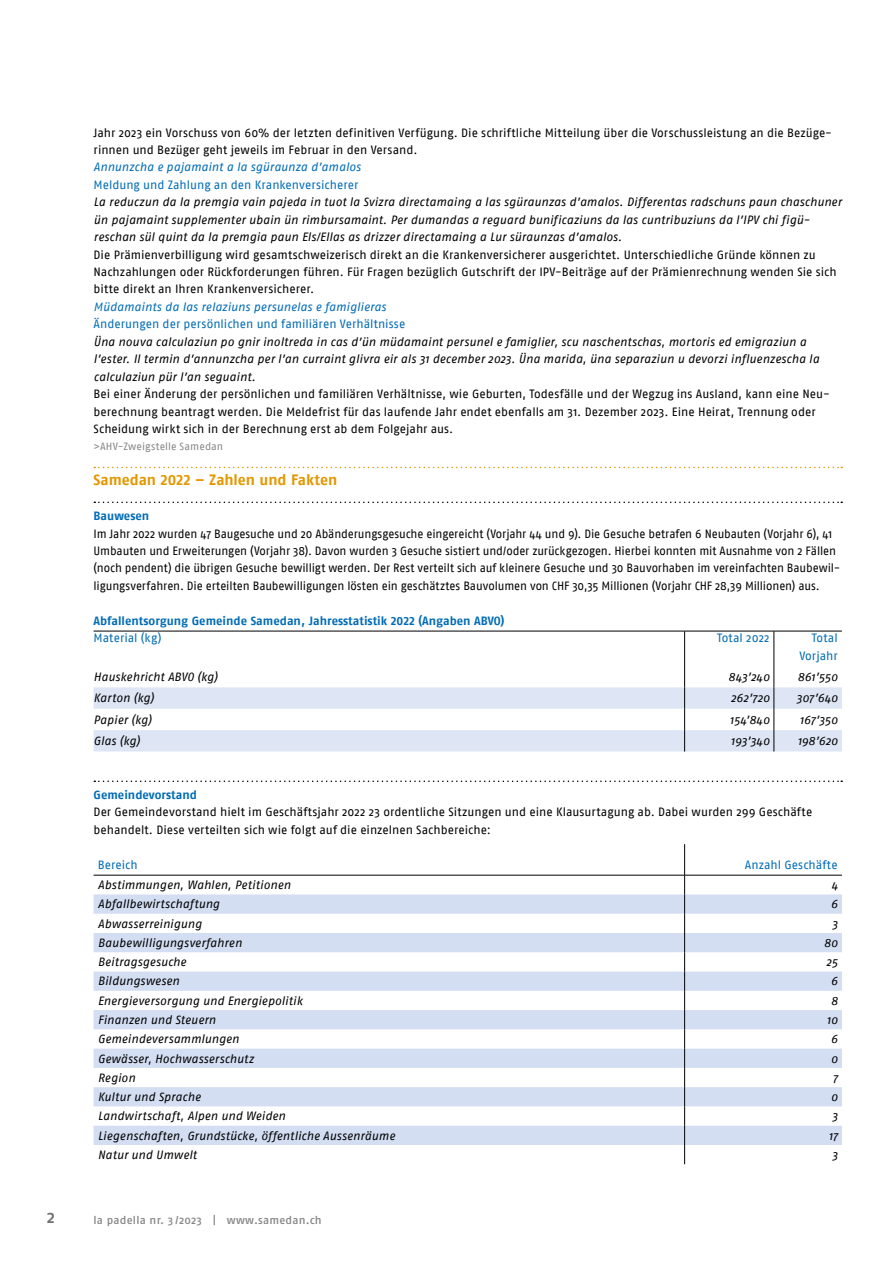
<style>
.page{position:relative;width:893px;height:1263px;background:#fff}
.page>*{position:absolute;margin:0;border:0;box-sizing:border-box;transform-origin:0 0}
.t1{font:500 18px "Fago No";color:#706f6f}
.t2{font:700 15px "Fago No Lf";letter-spacing:-.005em;color:#e39700}
.t3{font:italic 12px/17.4px "Fago No";letter-spacing:.005em;color:#000}
.t4{font:12px/17.4px "Fago No";color:#000}
.t5{font:12px/17.4px "Fago No";color:#000;scale:.96 1}
.t6{font:12px/17.4px "Fago No";color:#006cb6;text-align:right}
.t7{font:700 12px "Fago No Lf";color:#006cb6}
.t8{font:italic 12px "Fago No";letter-spacing:.005em;color:#006cb6}
.t9{font:500 11.25px "Fago No";letter-spacing:.02em;color:#878787}
.t10{font:10.5px "Fago No";letter-spacing:.01em;color:#878787}
</style>
<div class="page">
<svg style="left:94px;top:467px;width:748px;height:1px"></svg>
<svg style="left:94px;top:502px;width:748px;height:1px"></svg>
<svg style="left:94px;top:780px;width:748px;height:2px"></svg>
<svg style="left:94px;top:687px;width:748px;height:64px;fill:#dee6f6"></svg>
<hr style="left:94px;top:631px;width:591px;height:1px;background:#000">
<hr style="left:685px;top:631px;width:89px;height:1px;background:#000">
<hr style="left:774px;top:631px;width:68px;height:1px;background:#000">
<hr style="left:684px;top:631px;width:1px;height:35px;background:#000">
<hr style="left:774px;top:631px;width:1px;height:35px;background:#000">
<svg style="left:684px;top:666px;width:1px;height:85px"></svg>
<svg style="left:774px;top:666px;width:1px;height:85px"></svg>
<svg style="left:94px;top:894px;width:748px;height:251px;fill:#d3def3"></svg>
<hr style="left:684px;top:844px;width:1px;height:31px;background:#000">
<svg style="left:684px;top:876px;width:1px;height:288px"></svg>
<hr style="left:94px;top:875px;width:591px;height:1px;background:#000">
<hr style="left:685px;top:875px;width:157px;height:1px;background:#000">
<p class="t4" style="left:94px;top:123px;width:740px">Jahr 2023 ein Vorschuss von 60% der letzten definitiven Verfügung. Die schriftliche Mitteilung über die Vorschussleistung an die Bezüge&shy;rinnen und Bezüger geht jeweils im Februar in den Versand.</p>
<p class="t8" style="left:94px;top:160px;width:269px">Annunzcha e pajamaint a la sgüraunza d’amalos</p>
<p class="t6" style="left:94px;top:176px;width:266px">Meldung und Zahlung an den Krankenversicherer</p>
<p class="t3" style="left:94px;top:193px;width:750px">La reduczun da la premgia vain pajeda in tuot la Svizra directamaing a las sgüraunzas d’amalos. Differentas radschuns paun chaschuner ün pajamaint supplementer ubain ün rimbursamaint. Per dumandas a reguard bunificaziuns da las cuntribuziuns da l’IPV chi figü&shy;reschan sül quint da la premgia paun Els/Ellas as drizzer directamaing a Lur süraunzas d’amalos.</p>
<p class="t4" style="left:94px;top:246px;width:745px">Die Prämienverbilligung wird gesamtschweizerisch direkt an die Krankenversicherer ausgerichtet. Unterschiedliche Gründe können zu<br>Nachzahlungen oder Rückforderungen führen. Für Fragen bezüglich Gutschrift der IPV-Beiträge auf der Prämienrechnung wenden Sie sich bitte direkt an Ihren Krankenversicherer.</p>
<p class="t8" style="left:94px;top:300px;width:294px">Müdamaints da las relaziuns persunelas e famiglieras</p>
<p class="t6" style="left:94px;top:315px;width:313px">Änderungen der persönlichen und familiären Verhältnisse</p>
<p class="t3" style="left:94px;top:333px;width:727px">Üna nouva calculaziun po gnir inoltreda in cas d’ün müdamaint persunel e famiglier, scu naschentschas, mortoris ed emigraziun a l’ester. Il termin d’annunzcha per l’an curraint glivra eir als 31 december 2023. Üna marida, üna separaziun u devorzi influenzescha la calculaziun pür l’an seguaint.</p>
<p class="t4" style="left:94px;top:385px;width:738px">Bei einer Änderung der persönlichen und familiären Verhältnisse, wie Geburten, Todesfälle und der Wegzug ins Ausland, kann eine Neu&shy;berechnung beantragt werden. Die Meldefrist für das laufende Jahr endet ebenfalls am 31. Dezember 2023. Eine Heirat, Trennung oder<br>Scheidung wirkt sich in der Berechnung erst ab dem Folgejahr aus.</p>
<p class="t10" style="left:94px;top:441px;width:131px">&gt;AHV-Zweigstelle Samedan</p>
<p class="t2" style="left:94px;top:471px;width:245px">Samedan 2022 – Zahlen und Fakten</p>
<p class="t7" style="left:94px;top:509px;width:57px">Bauwesen</p>
<p class="t5" style="left:94px;top:524px;width:779px">Im Jahr 2022 wurden 47 Baugesuche und 20 Abänderungsgesuche eingereicht (Vorjahr 44 und 9). Die Gesuche betrafen 6 Neubauten (Vorjahr 6), 41<br>Umbauten und Erweiterungen (Vorjahr 38). Davon wurden 3 Gesuche sistiert und/oder zurückgezogen. Hierbei konnten mit Ausnahme von 2 Fällen (noch pendent) die übrigen Gesuche bewilligt werden. Der Rest verteilt sich auf kleinere Gesuche und 30 Bauvorhaben im vereinfachten Baubewil&shy;ligungsverfahren. Die erteilten Baubewilligungen lösten ein geschätztes Bauvolumen von CHF 30,35 Millionen (Vorjahr CHF 28,39 Millionen) aus.</p>
<p class="t7" style="left:94px;top:613px;width:412px">Abfallentsorgung Gemeinde Samedan, Jahresstatistik 2022 (Angaben ABVO)</p>
<p class="t6" style="left:94px;top:629px;width:70px">Material (kg)</p>
<p class="t6" style="left:717px;top:629px;width:54px">Total 2022</p>
<p class="t6" style="left:799px;top:629px;width:40px">Total<br>Vorjahr</p>
<p class="t3" style="left:94px;top:668px;width:125px">Hauskehricht ABVO (kg)</p>
<p class="t3" style="left:728px;top:668px;width:43px">843’240</p>
<p class="t3" style="left:798px;top:668px;width:42px">861’550</p>
<p class="t3" style="left:94px;top:689px;width:62px">Karton (kg)</p>
<p class="t3" style="left:731px;top:689px;width:40px">262’720</p>
<p class="t3" style="left:796px;top:689px;width:43px">307’640</p>
<p class="t3" style="left:94px;top:711px;width:59px">Papier (kg)</p>
<p class="t3" style="left:730px;top:711px;width:41px">154’840</p>
<p class="t3" style="left:800px;top:711px;width:39px">167’350</p>
<p class="t3" style="left:94px;top:732px;width:48px">Glas (kg)</p>
<p class="t3" style="left:731px;top:732px;width:40px">193’340</p>
<p class="t3" style="left:798px;top:732px;width:42px">198’620</p>
<p class="t7" style="left:94px;top:788px;width:105px">Gemeindevorstand</p>
<p class="t4" style="left:94px;top:803px;width:720px">Der Gemeindevorstand hielt im Geschäftsjahr 2022 23 ordentliche Sitzungen und eine Klausurtagung ab. Dabei wurden 299 Geschäfte behandelt. Diese verteilten sich wie folgt auf die einzelnen Sachbereiche:</p>
<p class="t6" style="left:98px;top:856px;width:41px">Bereich</p>
<p class="t6" style="left:745px;top:856px;width:94px">Anzahl Geschäfte</p>
<p class="t3" style="left:98px;top:876px;width:194px">Abstimmungen, Wahlen, Petitionen</p>
<p class="t3" style="left:831px;top:876px;width:8px">4</p>
<p class="t3" style="left:98px;top:895px;width:123px">Abfallbewirtschaftung</p>
<p class="t3" style="left:831px;top:895px;width:8px">6</p>
<p class="t3" style="left:98px;top:915px;width:106px">Abwasserreinigung</p>
<p class="t3" style="left:832px;top:915px;width:7px">3</p>
<p class="t3" style="left:98px;top:934px;width:146px">Baubewilligungsverfahren</p>
<p class="t3" style="left:824px;top:934px;width:15px">80</p>
<p class="t3" style="left:98px;top:953px;width:90px">Beitragsgesuche</p>
<p class="t3" style="left:826px;top:953px;width:13px">25</p>
<p class="t3" style="left:98px;top:972px;width:83px">Bildungswesen</p>
<p class="t3" style="left:831px;top:972px;width:8px">6</p>
<p class="t3" style="left:98px;top:992px;width:206px">Energieversorgung und Energiepolitik</p>
<p class="t3" style="left:831px;top:992px;width:9px">8</p>
<p class="t3" style="left:98px;top:1011px;width:120px">Finanzen und Steuern</p>
<p class="t3" style="left:827px;top:1011px;width:12px">10</p>
<p class="t3" style="left:98px;top:1030px;width:143px">Gemeindeversammlungen</p>
<p class="t3" style="left:831px;top:1030px;width:8px">6</p>
<p class="t3" style="left:98px;top:1049px;width:158px">Gewässer, Hochwasserschutz</p>
<p class="t3" style="left:831px;top:1049px;width:8px">0</p>
<p class="t3" style="left:98px;top:1069px;width:39px">Region</p>
<p class="t3" style="left:833px;top:1069px;width:6px">7</p>
<p class="t3" style="left:98px;top:1088px;width:104px">Kultur und Sprache</p>
<p class="t3" style="left:831px;top:1088px;width:8px">0</p>
<p class="t3" style="left:98px;top:1107px;width:189px">Landwirtschaft, Alpen und Weiden</p>
<p class="t3" style="left:832px;top:1107px;width:7px">3</p>
<p class="t3" style="left:98px;top:1127px;width:299px">Liegenschaften, Grundstücke, öffentliche Aussenräume</p>
<p class="t3" style="left:829px;top:1127px;width:10px">17</p>
<p class="t3" style="left:98px;top:1146px;width:101px">Natur und Umwelt</p>
<p class="t3" style="left:832px;top:1146px;width:7px">3</p>
<h1 class="t1" style="left:47px;top:1206px;width:10px">2</h1>
<p class="t9" style="left:94px;top:1213px;width:230px">la padella nr. 3 /2023 | www.samedan.ch</p>
</div>
